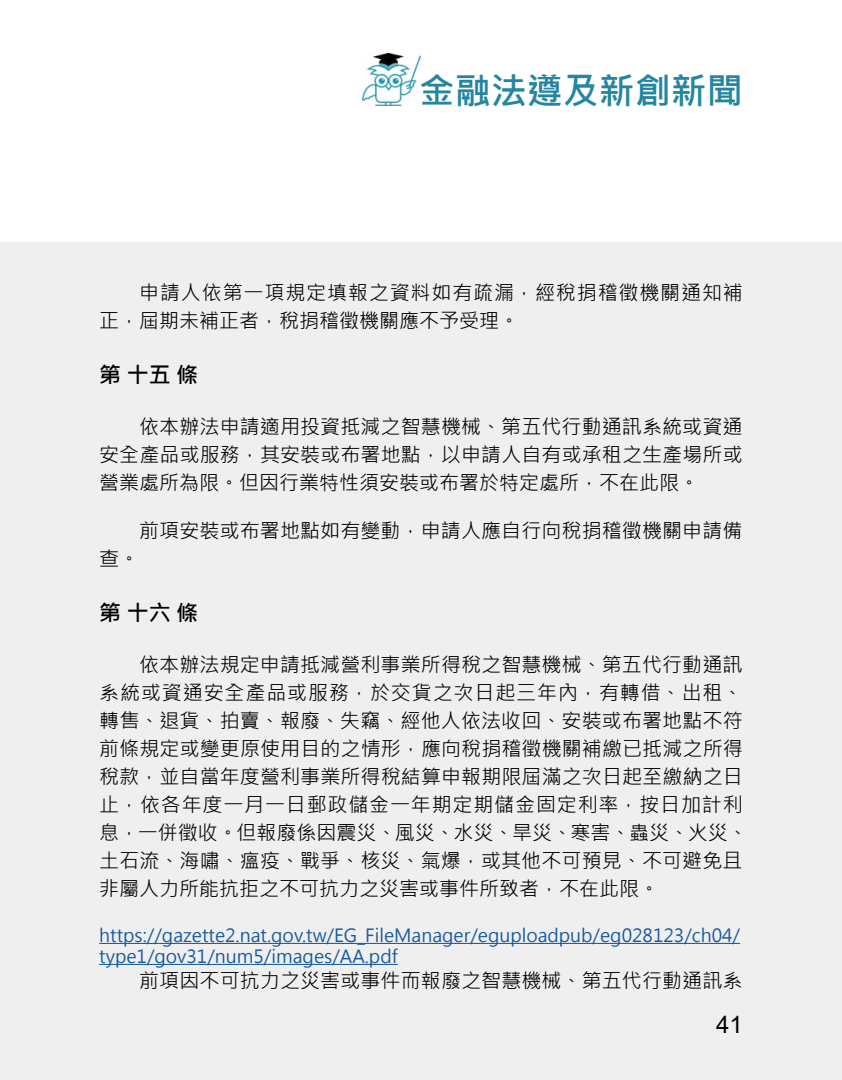
<style>
.page{position:relative;width:842px;height:1080px;background:#fff}
.page>*{position:absolute;margin:0;border:0;box-sizing:border-box;transform-origin:0 0}
.t1{font:700 36px "Microsoft Jheng Hei";color:#2486a0}
.t2{font:24px "Arial";color:#000}
.t3{font:700 22px "Microsoft Jheng Hei";color:#000}
.t4{font:20px/28px "Microsoft Jheng Hei";letter-spacing:.005em;color:#000;text-align:justify}
.t5{font:20px/28px "Microsoft Jheng Hei";letter-spacing:.045em;color:#000}
.t6{font:18px/21px "Microsoft Jheng Hei";color:#15599f}
</style>
<div class="page">
<div style="left:0;top:243px;width:842px;height:837px;background:#efefef"></div>
<hr style="left:99px;top:943px;width:641px;height:1px;background:#15599f">
<hr style="left:99px;top:964px;width:299px;height:1px;background:#15599f">
<img style="left:363px;top:53px;width:58px;height:53px">
<h1 class="t1" style="left:419px;top:68px;width:325px">金融法遵及新創新聞</h1>
<p class="t5" style="left:99px;top:278px;width:645px;text-indent:40px">申請人依第一項規定填報之資料如有疏漏，經稅捐稽徵機關通知補正，屆期未補正者，稅捐稽徵機關應不予受理。</p>
<p class="t3" style="left:99px;top:362px;width:100px">第 十五 條</p>
<p class="t4" style="left:99px;top:412px;width:645px;text-indent:40px">依本辦法申請適用投資抵減之智慧機械、第五代行動通訊系統或資通安全產品或服務，其安裝或布署地點，以申請人自有或承租之生產場所或營業處所為限。但因行業特性須安裝或布署於特定處所，不在此限。</p>
<p class="t4" style="left:139px;top:516px;width:605px">前項安裝或布署地點如有變動，申請人應自行向稅捐稽徵機關申請備</p>
<p class="t4" style="left:99px;top:544px;width:41px">查。</p>
<p class="t3" style="left:99px;top:600px;width:100px">第 十六 條</p>
<p class="t4" style="left:99px;top:650px;width:650px;text-align:left;text-indent:40px">依本辦法規定申請抵減營利事業所得稅之智慧機械、第五代行動通訊系統或資通安全產品或服務，於交貨之次日起三年內，有轉借、出租、轉售、退貨、拍賣、報廢、失竊、經他人依法收回、安裝或布署地點不符前條規定或變更原使用目的之情形，應向稅捐稽徵機關補繳已抵減之所得稅款，並自當年度營利事業所得稅結算申報期限屆滿之次日起至繳納之日止，依各年度一月一日郵政儲金一年期定期儲金固定利率，按日加計利息，一併徵收。但報廢係因震災、風災、水災、旱災、寒害、蟲災、火災、土石流、海嘯、瘟疫、戰爭、核災、氣爆，或其他不可預見、不可避免且非屬人力所能抗拒之不可抗力之災害或事件所致者，不在此限。</p>
<p class="t6" style="left:99px;top:925px;width:642px">https://gazette2.nat.gov.tw/EG_FileManager/eguploadpub/eg028123/ch04/ type1/gov31/num5/images/AA.pdf</p>
<p class="t4" style="left:139px;top:966px;width:605px">前項因不可抗力之災害或事件而報廢之智慧機械、第五代行動通訊系</p>
<p class="t2" style="left:716px;top:1008px;width:28px">41</p>
</div>
